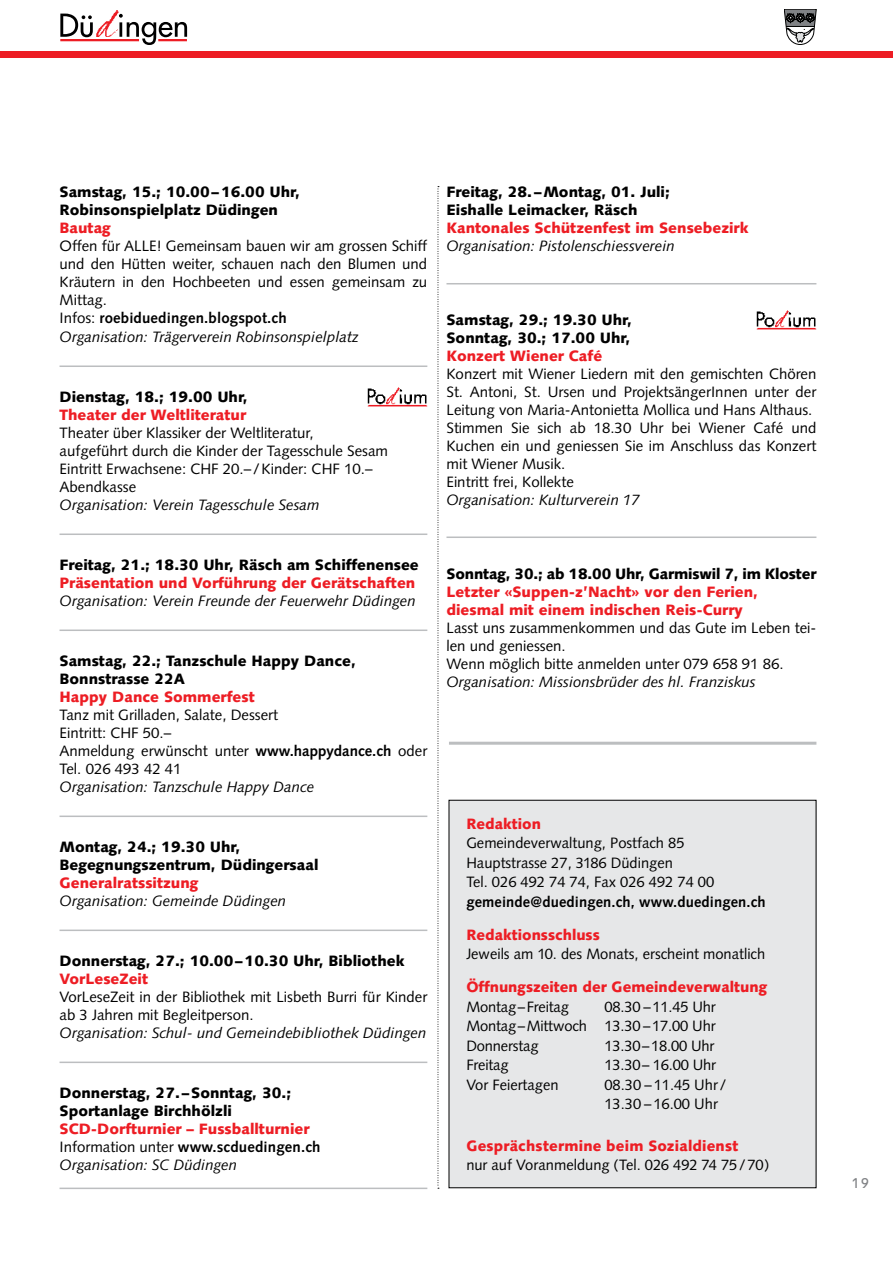
<style>
.page{position:relative;width:893px;height:1263px;background:#fff}
.page>*{position:absolute;margin:0;border:0;box-sizing:border-box;transform-origin:0 0}
.t1{font:15px/18px "Syntax";color:#000}
.t2{font:900 15px/18px "Syntax";color:#000}
.t3{font:900 15px/18px "Syntax";color:#ed1d24}
.t4{font:italic 15px "Syntax";color:#000}
.t5{font:700 15px "Syntax";letter-spacing:.01em;color:#000}
.t6{font:13.5px "OCRB";color:#808285}
.s1{font-weight:700}
.s2{font-style:italic}
.s3{font-weight:400;color:#000}
.s4{font-weight:700;color:#000}
.s5{font-weight:400;font-style:italic;color:#000}
</style>
<div class="page">
<div style="left:0;top:51px;width:893px;height:7px;background:#ed1d24"></div>
<svg style="left:784px;top:9px;width:32px;height:36px"></svg>
<svg style="left:60px;top:14px;width:33px;height:23px"></svg>
<svg style="left:119px;top:14px;width:68px;height:31px"></svg>
<img style="left:96px;top:10px;width:24px;height:27px">
<hr style="left:60px;top:39px;width:79px;height:2px;background:#ed1d24">
<svg style="left:438px;top:186px;width:1px;height:1003px"></svg>
<hr style="left:60px;top:365px;width:367px;height:2px;background:#bcbec0">
<hr style="left:60px;top:533px;width:367px;height:2px;background:#bcbec0">
<hr style="left:60px;top:629px;width:367px;height:2px;background:#bcbec0">
<hr style="left:60px;top:815px;width:367px;height:2px;background:#bcbec0">
<hr style="left:60px;top:929px;width:367px;height:2px;background:#bcbec0">
<hr style="left:60px;top:1061px;width:367px;height:2px;background:#bcbec0">
<hr style="left:60px;top:1187px;width:367px;height:2px;background:#bcbec0">
<img style="left:367px;top:387px;width:60px;height:20px">
<div style="left:449px;top:800px;width:367px;height:388px;background:#e6e7e8"></div>
<hr style="left:449px;top:742px;width:367px;height:3px;background:#bcbec0">
<hr style="left:446px;top:283px;width:370px;height:1px;background:#bcbec0">
<hr style="left:446px;top:536px;width:370px;height:2px;background:#bcbec0">
<img style="left:756px;top:310px;width:60px;height:20px">
<p class="t2" style="left:60px;top:183px;width:242px">Samstag, 15.; 10.00–16.00 Uhr,<br>Robinsonspielplatz Düdingen</p>
<p class="t3" style="left:60px;top:219px;width:53px">Bautag</p>
<p class="t1" style="left:60px;top:237px;width:369px">Offen für ALLE! Gemeinsam bauen wir am grossen Schiff und den Hütten weiter, schauen nach den Blumen und Kräutern in den Hochbeeten und essen gemeinsam zu Mittag.<br>Infos: <span class="s1">roebiduedingen.blogspot.ch<br></span><span class="s2">Organisation: Trägerverein Robinsonspielplatz</span></p>
<p class="t2" style="left:60px;top:387px;width:190px">Dienstag, 18.; 19.00 Uhr,</p>
<p class="t3" style="left:60px;top:405px;width:188px">Theater der Weltliteratur</p>
<p class="t1" style="left:60px;top:423px;width:330px">Theater über Klassiker der Weltliteratur,<br>aufgeführt durch die Kinder der Tagesschule Sesam Eintritt Erwachsene: CHF 20.– /Kinder: CHF 10.– Abendkasse</p>
<p class="t4" style="left:60px;top:495px;width:262px">Organisation: Verein Tagesschule Sesam</p>
<p class="t2" style="left:60px;top:555px;width:361px">Freitag, 21.; 18.30 Uhr, Räsch am Schiffenensee</p>
<p class="t3" style="left:60px;top:573px;width:357px">Präsentation und Vorführung der Gerätschaften</p>
<p class="t4" style="left:60px;top:591px;width:358px">Organisation: Verein Freunde der Feuerwehr Düdingen</p>
<p class="t2" style="left:60px;top:651px;width:298px">Samstag, 22.; Tanzschule Happy Dance,<br>Bonnstrasse 22A</p>
<p class="t3" style="left:60px;top:687px;width:197px">Happy Dance Sommerfest</p>
<p class="t1" style="left:60px;top:705px;width:369px">Tanz mit Grilladen, Salate, Dessert<br>Eintritt: CHF 50.–<br>Anmeldung erwünscht unter <span class="s1">www.happydance.ch</span> oder<br>Tel. 026 493 42 41</p>
<p class="t4" style="left:60px;top:777px;width:256px">Organisation: Tanzschule Happy Dance</p>
<p class="t2" style="left:60px;top:837px;width:260px">Montag, 24.; 19.30 Uhr,<br>Begegnungszentrum, Düdingersaal</p>
<p class="t3" style="left:60px;top:873px;width:140px">Generalratssitzung</p>
<p class="t4" style="left:60px;top:891px;width:228px">Organisation: Gemeinde Düdingen</p>
<p class="t2" style="left:60px;top:951px;width:347px">Donnerstag, 27.; 10.00–10.30 Uhr, Bibliothek</p>
<p class="t3" style="left:60px;top:969px;width:90px">VorLeseZeit</p>
<p class="t1" style="left:60px;top:987px;width:369px">VorLeseZeit in der Bibliothek mit Lisbeth Burri für Kinder ab 3 Jahren mit Begleitperson.</p>
<p class="t4" style="left:60px;top:1023px;width:368px">Organisation: Schul- und Gemeindebibliothek Düdingen</p>
<p class="t2" style="left:60px;top:1083px;width:233px">Donnerstag, 27.–Sonntag, 30.;<br>Sportanlage Birchhölzli</p>
<p class="t3" style="left:60px;top:1119px;width:262px">SCD-Dorfturnier – Fussballturnier<br><span class="s3">Information unter</span> <span class="s4">www.scduedingen.ch<br></span><span class="s5">Organisation: SC Düdingen</span></p>
<p class="t2" style="left:446px;top:183px;width:225px">Freitag, 28. –Montag, 01. Juli;<br>Eishalle Leimacker, Räsch</p>
<p class="t3" style="left:446px;top:219px;width:304px">Kantonales Schützenfest im Sensebezirk</p>
<p class="t4" style="left:446px;top:237px;width:230px">Organisation: Pistolenschiessverein</p>
<p class="t2" style="left:446px;top:311px;width:187px">Samstag, 29.; 19.30 Uhr,<br>Sonntag, 30.; 17.00 Uhr,</p>
<p class="t3" style="left:446px;top:347px;width:157px">Konzert Wiener Café</p>
<p class="t1" style="left:446px;top:365px;width:371px">Konzert mit Wiener Liedern mit den gemischten Chören St. Antoni, St. Ursen und ProjektsängerInnen unter der Leitung von Maria-Antonietta Mollica und Hans Althaus.<br>Stimmen Sie sich ab 18.30 Uhr bei Wiener Café und Kuchen ein und geniessen Sie im Anschluss das Konzert mit Wiener Musik.<br>Eintritt frei, Kollekte</p>
<p class="t4" style="left:446px;top:491px;width:195px">Organisation: Kulturverein 17</p>
<p class="t2" style="left:446px;top:564px;width:371px">Sonntag, 30.; ab 18.00 Uhr, Garmiswil 7, im Kloster</p>
<p class="t3" style="left:446px;top:582px;width:313px">Letzter «Suppen-z’Nacht» vor den Ferien, diesmal mit einem indischen Reis-Curry</p>
<p class="t1" style="left:446px;top:618px;width:371px">Lasst uns zusammenkommen und das Gute im Leben tei&shy;len und geniessen.<br>Wenn möglich bitte anmelden unter 079 658 91 86.</p>
<p class="t4" style="left:446px;top:672px;width:311px">Organisation: Missionsbrüder des hl. Franziskus</p>
<p class="t3" style="left:466px;top:815px;width:76px">Redaktion</p>
<p class="t1" style="left:466px;top:833px;width:249px;line-height:19.5px">Gemeindeverwaltung, Postfach 85<br>Hauptstrasse 27, 3186 Düdingen<br>Tel. 026 492 74 74, Fax 026 492 74 00</p>
<p class="t5" style="left:466px;top:893px;width:301px">gemeinde@duedingen.ch, www.duedingen.ch</p>
<p class="t3" style="left:466px;top:926px;width:135px">Redaktionsschluss</p>
<p class="t1" style="left:466px;top:945px;width:300px">Jeweils am 10. des Monats, erscheint monatlich</p>
<p class="t3" style="left:466px;top:978px;width:302px">Öffnungszeiten der Gemeindeverwaltung</p>
<p class="t1" style="left:466px;top:998px;width:104px">Montag–Freitag</p>
<p class="t1" style="left:466px;top:997px;width:251px;line-height:19.5px;text-align:justify;text-indent:138px">08.30 –11.45 Uhr Montag–Mittwoch 13.30 –17.00 Uhr Donnerstag</p>
<p class="t1" style="left:604px;top:1037px;width:112px">13.30–18.00 Uhr</p>
<p class="t1" style="left:466px;top:1056px;width:44px">Freitag</p>
<p class="t1" style="left:604px;top:1056px;width:113px">13.30– 16.00 Uhr</p>
<p class="t1" style="left:466px;top:1076px;width:94px">Vor Feiertagen</p>
<p class="t1" style="left:604px;top:1075px;width:123px;line-height:19.5px">08.30 –11.45 Uhr /<br>13.30 –16.00 Uhr</p>
<p class="t3" style="left:466px;top:1137px;width:274px">Gesprächstermine beim Sozialdienst</p>
<p class="t1" style="left:466px;top:1156px;width:304px">nur auf Voranmeldung (Tel. 026 492 74 75/70)</p>
<p class="t6" style="left:851px;top:1176px;width:20px">19</p>
</div>
